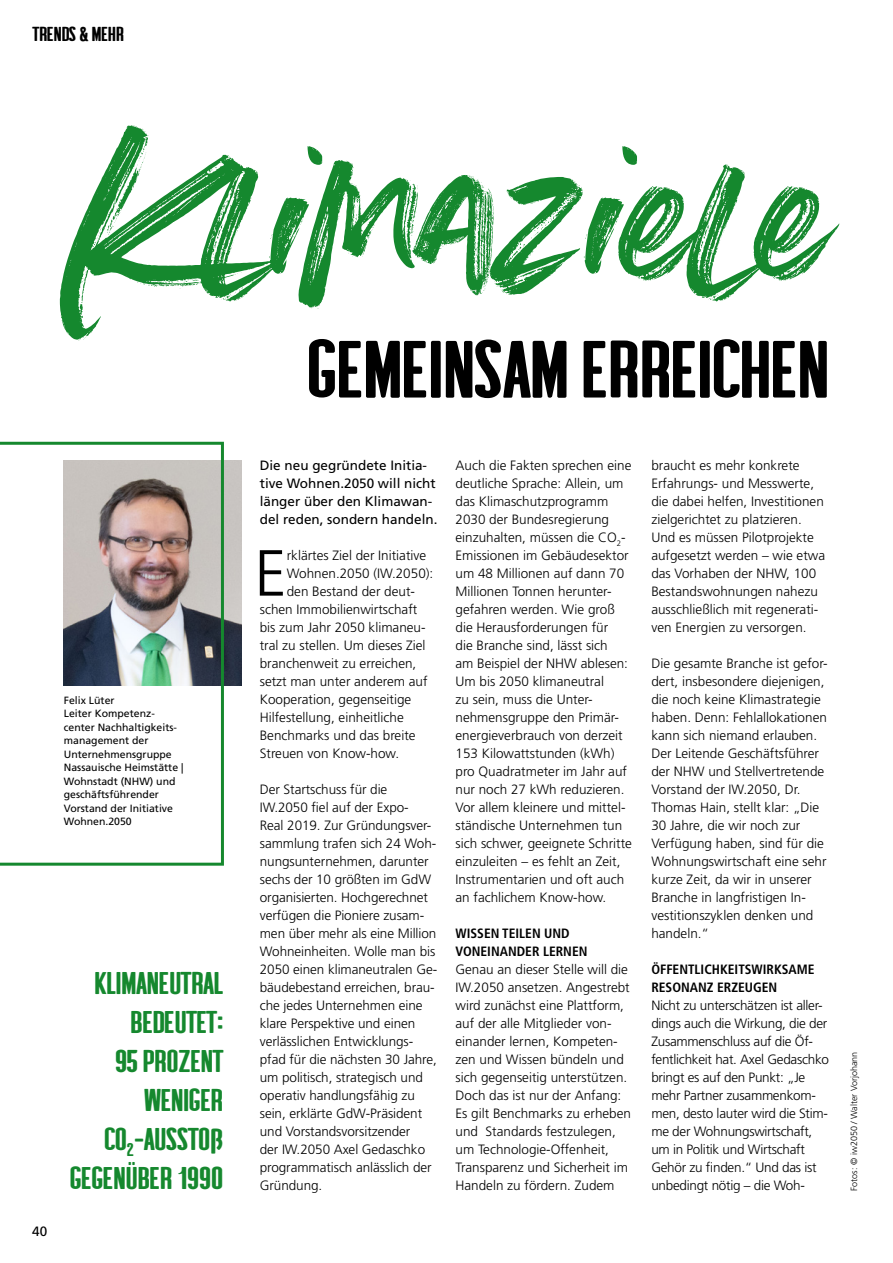
<style>
.page{position:relative;width:893px;height:1263px;background:#fff}
.page>*{position:absolute;margin:0;border:0;box-sizing:border-box;transform-origin:0 0}
.t1{font:81.15px "Summer Loving Sans";color:#000}
.t2{font:300 65.1px "Frutiger LT Std";color:#000}
.t3{font:31.5px/39px "Summer Loving Sans";color:#15882e;text-align:right}
.t4{font:20.25px "Summer Loving Sans";color:#000}
.t5{font:300 13.5px/18px "Frutiger LT Std";color:#000}
.t6{font:300 13.5px/18px "Frutiger LT Std";letter-spacing:-.02em;color:#000}
.t7{font:13.5px/18px "Frutiger LT Std";color:#000}
.t8{font:700 condensed 13.5px/18px "Frutiger LT Std";color:#000}
.t9{font:10.5px/13.5px "Frutiger LT Std";color:#000}
.t10{font:300 9px "Frutiger LT Std";color:#000}
</style>
<div class="page">
<svg style="left:60px;top:125px;width:779px;height:216px"></svg>
<img style="left:224px;top:460px;width:18px;height:225px">
<svg style="left:0;top:442px;width:224px;height:424px"></svg>
<h3 class="t4" style="left:33px;top:22px;width:92px">TRENDS &amp; MEHR</h3>
<p class="t9" style="left:64px;top:693px;width:121px">Felix Lüter<br>Leiter Kompetenz&shy;center Nachhaltigkeits&shy;management der<br>Unternehmensgruppe<br>Nassauische Heimstätte |<br>Wohnstadt (NHW) und geschäftsführender<br>Vorstand der Initiative<br>Wohnen.2050</p>
<p class="t7" style="left:32px;top:1222px;width:17px">40</p>
<h3 class="t3" style="left:70px;top:962px;width:155px">KLIMANEUTRAL<br>BEDEUTET:<br>95 PROZENT<br>WENIGER<br>CO<sub>2</sub>-AUSSTOß<br>GEGENÜBER 1990</h3>
<h1 class="t1" style="left:308px;top:322px;width:523px">GEMEINSAM ERREICHEN</h1>
<p class="t7" style="left:260px;top:456px;width:179px">Die neu gegründete Initia&shy;tive Wohnen.2050 will nicht länger über den Klimawan&shy;del reden, sondern handeln.</p>
<h2 class="t2" style="left:254px;top:536px;width:34px">E</h2>
<p class="t5" style="left:287px;top:546px;width:141px">rklärtes Ziel der Initiative</p>
<p class="t5" style="left:287px;top:564px;width:148px">Wohnen.2050 (IW.2050):</p>
<p class="t5" style="left:287px;top:582px;width:130px">den Bestand der deut-</p>
<p class="t5" style="left:260px;top:600px;width:159px">schen Immobilienwirtschaft</p>
<p class="t5" style="left:260px;top:618px;width:167px">bis zum Jahr 2050 klimaneu-</p>
<p class="t5" style="left:260px;top:636px;width:167px">tral zu stellen. Um dieses Ziel</p>
<p class="t5" style="left:260px;top:654px;width:158px">branchenweit zu erreichen,</p>
<p class="t5" style="left:260px;top:672px;width:169px">setzt man unter anderem auf</p>
<p class="t5" style="left:260px;top:690px;width:153px">Kooperation, gegenseitige</p>
<p class="t5" style="left:260px;top:708px;width:146px">Hilfestellung, einheitliche</p>
<p class="t5" style="left:260px;top:726px;width:157px">Benchmarks und das breite</p>
<p class="t5" style="left:260px;top:744px;width:141px">Streuen von Know-how.</p>
<p class="t5" style="left:260px;top:780px;width:179px">Der Startschuss für die<br>IW.2050 fiel auf der Expo-<br>Real 2019. Zur Gründungsver&shy;sammlung trafen sich 24 Woh&shy;nungsunternehmen, darunter sechs der 10 größten im GdW organisierten. Hochgerechnet verfügen die Pioniere zusam&shy;men über mehr als eine Million<br>Wohneinheiten. Wolle man bis<br>2050 einen klimaneutralen Ge&shy;bäudebestand erreichen, brau&shy;che jedes Unternehmen eine klare Perspektive und einen verlässlichen Entwicklungs&shy;pfad für die nächsten 30 Jahre, um politisch, strategisch und operativ handlungsfähig zu sein, erklärte GdW-Präsident und Vorstandsvorsitzender<br>der IW.2050 Axel Gedaschko programmatisch anlässlich der<br>Gründung.</p>
<p class="t5" style="left:455px;top:456px;width:178px">Auch die Fakten sprechen eine deutliche Sprache: Allein, um das Klimaschutzprogramm<br>2030 der Bundesregierung einzuhalten, müssen die CO<sub>2</sub>-<br>Emissionen im Gebäudesektor um 48 Millionen auf dann 70<br>Millionen Tonnen herunter&shy;gefahren werden. Wie groß die Herausforderungen für<br>die Branche sind, lässt sich<br>am Beispiel der NHW ablesen:<br>Um bis 2050 klimaneutral<br>zu sein, muss die Unter&shy;nehmensgruppe den Primär&shy;energieverbrauch von derzeit<br>153 Kilowattstunden (kWh) pro Quadratmeter im Jahr auf nur noch 27 kWh reduzieren.<br>Vor allem kleinere und mittel&shy;ständische Unternehmen tun sich schwer, geeignete Schritte einzuleiten – es fehlt an Zeit,<br>Instrumentarien und oft auch an fachlichem Know-how.</p>
<p class="t8" style="left:455px;top:924px;width:134px">WISSEN TEILEN UND<br>VONEINANDER LERNEN</p>
<p class="t5" style="left:455px;top:960px;width:177px">Genau an dieser Stelle will die<br>IW.2050 ansetzen. Angestrebt wird zunächst eine Plattform, auf der alle Mitglieder von&shy;einander lernen, Kompeten&shy;zen und Wissen bündeln und sich gegenseitig unterstützen.<br>Doch das ist nur der Anfang:<br>Es gilt Benchmarks zu erheben und Standards festzulegen, um Technologie-Offenheit,<br>Transparenz und Sicherheit im<br>Handeln zu fördern. Zudem</p>
<p class="t5" style="left:651px;top:456px;width:175px">braucht es mehr konkrete<br>Erfahrungs- und Messwerte, die dabei helfen, Investitionen zielgerichtet zu platzieren.<br>Und es müssen Pilotprojekte aufgesetzt werden – wie etwa das Vorhaben der NHW, 100<br>Bestandswohnungen nahezu ausschließlich mit regenerati&shy;ven Energien zu versorgen.</p>
<p class="t5" style="left:651px;top:654px;width:178px">Die gesamte Branche ist gefor&shy;dert, insbesondere diejenigen, die noch keine Klimastrategie haben. Denn: Fehlallokationen kann sich niemand erlauben.<br>Der Leitende Geschäftsführer der NHW und Stellvertretende<br>Vorstand der IW.2050, Dr.<br>Thomas Hain, stellt klar: „Die<br>30 Jahre, die wir noch zur<br>Verfügung haben, sind für die<br>Wohnungswirtschaft eine sehr kurze Zeit, da wir in unserer<br>Branche in langfristigen In&shy;vestitionszyklen denken und handeln.“</p>
<p class="t8" style="left:651px;top:960px;width:165px">ÖFFENTLICHKEITSWIRKSAME<br>RESONANZ ERZEUGEN</p>
<p class="t6" style="left:651px;top:996px;width:179px">Nicht zu unterschätzen ist aller&shy;dings auch die Wirkung, die der<br>Zusammenschluss auf die Öf&shy;fentlichkeit hat. Axel Gedaschko bringt es auf den Punkt: „Je mehr Partner zusammenkom&shy;men, desto lauter wird die Stim&shy;me der Wohnungswirtschaft, um in Politik und Wirtschaft<br>Gehör zu finden.“ Und das ist unbedingt nötig – die Woh-</p>
<p class="t10" style="left:849px;top:1191px;width:140px;rotate:-90deg">Fotos: © iw2050 / Walter Vorjohann</p>
</div>
